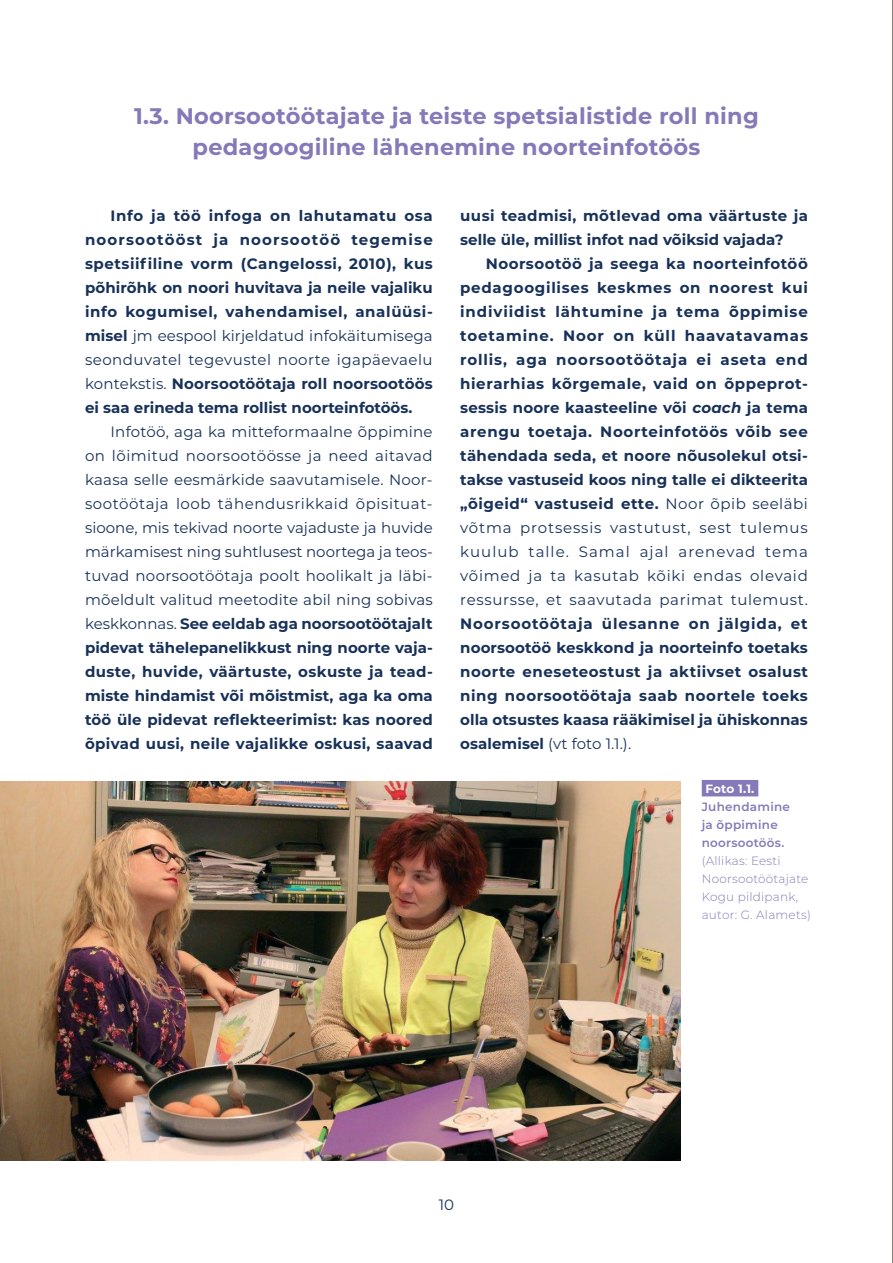
<style>
.page{position:relative;width:893px;height:1263px;background:#fff}
.page>*{position:absolute;margin:0;border:0;box-sizing:border-box;transform-origin:0 0}
.t1{font:700 22.5px/31.5px "Montserrat";letter-spacing:.01em;color:#8679b8;text-align:center}
.t2{font:700 15px/24px "Montserrat";letter-spacing:.005em;color:#183159;text-align:justify}
.t3{font:15px/24px "Montserrat";letter-spacing:.015em;color:#183159;text-align:justify}
.t4{font:300 12px/18px "Montserrat";letter-spacing:.02em;color:#8679b8}
.t5{font:600 12px/18px "Montserrat";letter-spacing:.02em;color:#8679b8}
.t6{font:700 12px "Montserrat";color:#fff}
.s1{font-weight:400}
.s2{font-weight:700}
.s3{font-style:italic}
</style>
<div class="page">
<div style="left:702px;top:780px;width:56px;height:16px;background:#8679b8"></div>
<img style="left:0;top:781px;width:680px;height:380px">
<hr style="left:892px;top:0;width:1px;height:1263px;background:#867f7c">
<h1 class="t1" style="left:134px;top:99px;width:626px">1.3. Noorsootöötajate ja teiste spetsialistide roll ning pedagoogiline lähenemine noorteinfotöös</h1>
<p class="t2" style="left:85px;top:203px;width:349px;text-indent:26px">Info ja töö infoga on lahutamatu osa noorsootööst ja noorsootöö tegemise spetsiifiline vorm (Cangelossi, 2010), kus põhirõhk on noori huvitava ja neile vajaliku info kogumisel, vahendamisel, analüüsi&shy;misel <span class="s1">jm eespool kirjeldatud infokäitumisega seonduvatel tegevustel noorte igapäevaelu kontekstis.</span> Noorsootöötaja roll noorsootöös ei saa erineda tema rollist noorteinfotöös.</p>
<p class="t3" style="left:85px;top:419px;width:349px;text-indent:26px">Infotöö, aga ka mitteformaalne õppimine on lõimitud noorsootöösse ja need aitavad kaasa selle eesmärkide saavutamisele. Noor&shy;sootöötaja loob tähendusrikkaid õ pisituat&shy;sioone, mis tekivad noorte vajaduste ja huvide märkamisest ning suhtlusest noortega ja teos&shy;tuvad noorsootöötaja poolt hoolikalt ja läbi&shy;mõeldult valitud meetodite abil ning sobivas keskkonnas. <span class="s2">See eeldab aga noorsootöötajalt pidevat tähelepanelikkust ning noorte vaja&shy;duste, huvide, väärtuste, oskuste ja tead&shy;miste hindamist või mõistmist, aga ka oma töö üle pidevat reflekteerimist: kas noored õpivad uusi, neile vajalikke oskusi, saavad</span></p>
<p class="t2" style="left:460px;top:203px;width:349px">uusi teadmisi, mõtlevad oma väärtuste ja selle üle, millist infot nad võiksid vajada?</p>
<p class="t2" style="left:460px;top:251px;width:349px;text-indent:26px">Noorsootöö ja seega ka noorteinfotöö pedagoogilises keskmes on noorest kui indiviidist lähtumine ja tema õppimise toetamine. Noor on küll haavatavamas rollis, aga noorsootöötaja ei aseta end hierarhias kõrgemale, vaid on õppeprot&shy;sessis noore kaasteeline või <span class="s3">coach</span> ja tema arengu toetaja. Noorteinfotöös võib see tähendada seda, et noore nõusolekul otsi&shy;takse vastuseid koos ning talle ei dikteerita „õigeid“ vastuseid ette. <span class="s1">Noor õpib seeläbi võtma protsessis vastutust, sest tulemus kuulub talle. Samal ajal arenevad tema võimed ja ta kasutab kõiki endas olevaid ressursse, et saavutada parimat tulemust.</span></p>
<p class="t2" style="left:460px;top:611px;width:349px">Noorsootöötaja ülesanne on jälgida, et noorsootöö keskkond ja noorteinfo toetaks noorte eneseteostust ja aktiivset osalust ning noorsootöötaja saab noortele toeks olla otsustes kaasa rääkimisel ja ühiskonnas osalemisel <span class="s1">(vt foto 1.1.).</span></p>
<p class="t6" style="left:705px;top:780px;width:51px">Foto 1.1.</p>
<p class="t5" style="left:702px;top:797px;width:90px">Juhendamine ja õppimine noorsootöös.</p>
<p class="t4" style="left:702px;top:851px;width:111px">(Allikas: Eesti<br>Noorsootöötajate<br>Kogu pildipank, autor: G. Alamets)</p>
<p class="t3" style="left:439px;top:1192px;width:17px">10</p>
</div>
